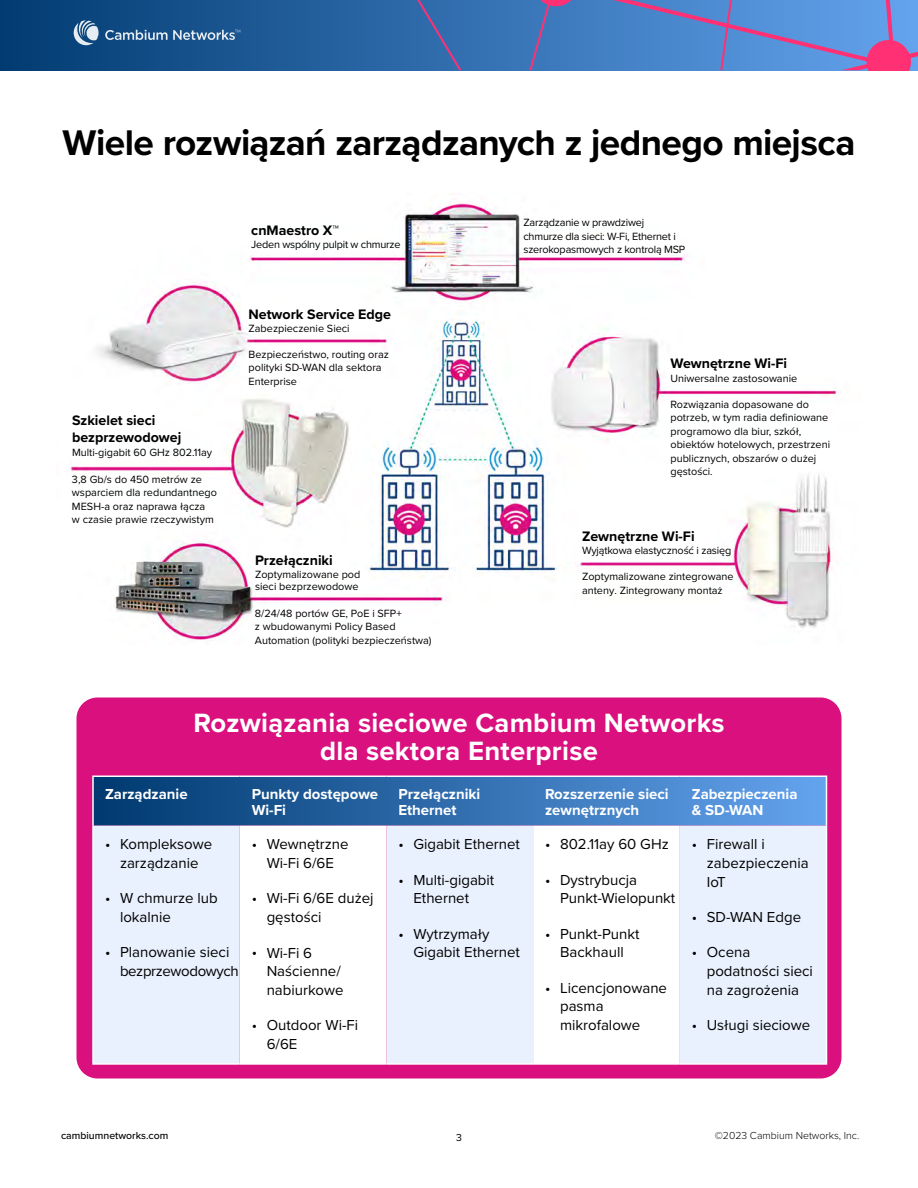
<style>
.page{position:relative;width:918px;height:1188px;background:#fff}
.page>*{position:absolute;margin:0;border:0;box-sizing:border-box;transform-origin:0 0}
.t1{font:700 36.9px "Proxima Nova";letter-spacing:-.02em;color:#000}
.t2{font:700 27.45px/28.5px "Proxima Nova";letter-spacing:.01em;color:#fff;text-align:center}
.t3{font:15px/18.8px "Proxima Nova";color:#000}
.t4{font:700 15px/16.5px "Proxima Nova";color:#fff}
.t5{font:15px/18.8px "Proxima Nova";letter-spacing:-.025em;color:#000}
.t6{font:700 14.25px/17.1px "Proxima Nova";color:#000}
.t7{font:10.8px/13.5px "Proxima Nova";color:#000}
.t8{font:10.8px/13.5px "Proxima Nova";letter-spacing:-.02em;color:#000}
.t9{font:300 10.5px "Proxima Nova";color:#000}
.t10{font:500 10.5px "Proxima Nova";color:#000}
.t11{font:10.5px "Proxima Nova";color:#000}
</style>
<div class="page">
<svg style="left:0;top:0;width:529px;height:70px;background:#1c5793"></svg>
<div style="left:409px;top:0;width:52px;height:70px;background:#306cac"></div>
<svg style="left:529px;top:0;width:389px;height:70px;background:#6082c8"></svg>
<svg style="left:105px;top:30px;width:135px;height:10px"></svg>
<svg style="left:74px;top:20px;width:25px;height:25px"></svg>
<img style="left:69px;top:198px;width:772px;height:444px">
<div style="left:76px;top:698px;width:766px;height:380px;background:#d9107e;border-radius:21px"></div>
<svg style="left:94px;top:777px;width:732px;height:49px;background:#336eae"></svg>
<div style="left:94px;top:826px;width:732px;height:237px;background:#e8f1fd"></div>
<svg style="left:240px;top:826px;width:440px;height:237px;background:#f7fafe"></svg>
<hr style="left:92px;top:826px;width:2px;height:237px;background:#fff">
<hr style="left:826px;top:826px;width:1px;height:237px;background:#fff">
<hr style="left:92px;top:1063px;width:148px;height:2px;background:#fff">
<hr style="left:240px;top:1063px;width:146px;height:2px;background:#fff">
<hr style="left:386px;top:1063px;width:147px;height:2px;background:#fff">
<hr style="left:533px;top:1063px;width:147px;height:2px;background:#fff">
<hr style="left:680px;top:1063px;width:147px;height:2px;background:#fff">
<hr style="left:92px;top:776px;width:148px;height:1px;background:#fff">
<hr style="left:92px;top:777px;width:2px;height:49px;background:#fff">
<hr style="left:240px;top:776px;width:146px;height:1px;background:#fff">
<hr style="left:386px;top:776px;width:147px;height:1px;background:#fff">
<hr style="left:533px;top:776px;width:147px;height:1px;background:#fff">
<hr style="left:680px;top:776px;width:147px;height:1px;background:#fff">
<hr style="left:826px;top:777px;width:1px;height:49px;background:#fff">
<h1 class="t1" style="left:63px;top:115px;width:794px">Wiele rozwiązań zarządzanych z jednego miejsca</h1>
<h3 class="t6" style="left:72px;top:412px;width:111px">Szkielet sieci bezprzewodowej</h3>
<p class="t7" style="left:72px;top:445px;width:142px">Multi-gigabit 60 GHz 802.11ay</p>
<p class="t7" style="left:72px;top:472px;width:147px">3,8 Gb/s do 450 metrów ze wsparciem dla redundantnego<br>MESH-a oraz naprawa łącza<br>w czasie prawie rzeczywistym</p>
<h3 class="t6" style="left:251px;top:221px;width:89px">cnMaestro X™</h3>
<p class="t8" style="left:251px;top:237px;width:151px">Jeden wspólny pulpit w chmurze</p>
<h3 class="t6" style="left:249px;top:305px;width:144px">Network Service Edge</h3>
<p class="t7" style="left:249px;top:321px;width:103px">Zabezpieczenie Sieci</p>
<p class="t7" style="left:249px;top:347px;width:142px">Bezpieczeństwo, routing oraz polityki SD-WAN dla sektora<br>Enterprise</p>
<h3 class="t6" style="left:255px;top:551px;width:79px">Przełączniki</h3>
<p class="t7" style="left:255px;top:568px;width:107px;line-height:12px">Zoptymalizowane pod sieci bezprzewodowe</p>
<p class="t7" style="left:255px;top:606px;width:178px">8/24/48 portów GE, PoE i SFP+<br>z wbudowanymi Policy Based<br>Automation (polityki bezpieczeństwa)</p>
<p class="t8" style="left:524px;top:215px;width:163px">Zarządzanie w prawdziwej chmurze dla sieci: W-Fi, Ethernet i szerokopasmowych z kontrolą MSP</p>
<h3 class="t6" style="left:670px;top:355px;width:118px">Wewnętrzne Wi-Fi</h3>
<p class="t7" style="left:670px;top:371px;width:128px">Uniwersalne zastosowanie</p>
<p class="t7" style="left:670px;top:397px;width:161px">Rozwiązania dopasowane do potrzeb, w tym radia definiowane programowo dla biur, szkół, obiektów hotelowych, przestrzeni publicznych, obszarów o dużej gęstości.</p>
<h3 class="t6" style="left:582px;top:527px;width:114px">Zewnętrzne Wi-Fi</h3>
<p class="t7" style="left:582px;top:543px;width:151px">Wyjątkowa elastyczność i zasięg</p>
<p class="t7" style="left:582px;top:569px;width:153px">Zoptymalizowane zintegrowane anteny. Zintegrowany montaż</p>
<h2 class="t2" style="left:193px;top:708px;width:533px">Rozwiązania sieciowe Cambium Networks dla sektora Enterprise</h2>
<h3 class="t4" style="left:105px;top:785px;width:84px">Zarządzanie</h3>
<h3 class="t4" style="left:252px;top:785px;width:128px">Punkty dostępowe<br>Wi-Fi</h3>
<h3 class="t4" style="left:398px;top:785px;width:83px">Przełączniki<br>Ethernet</h3>
<h3 class="t4" style="left:545px;top:785px;width:125px">Rozszerzenie sieci zewnętrznych</h3>
<h3 class="t4" style="left:692px;top:785px;width:107px">Zabezpieczenia &amp; SD-WAN</h3>
<h3 class="t3" style="left:105px;top:834px;width:109px;text-align:center">• Kompleksowe zarządzanie</h3>
<h3 class="t3" style="left:120px;top:888px;width:99px;text-indent:-15px">• W chmurze lub lokalnie</h3>
<h3 class="t5" style="left:120px;top:942px;width:120px;text-indent:-15px">• Planowanie sieci bezprzewodowych</h3>
<h3 class="t3" style="left:398px;top:834px;width:123px">• Gigabit Ethernet</h3>
<h3 class="t3" style="left:413px;top:870px;width:82px;text-indent:-15px">• Multi-gigabit<br>Ethernet</h3>
<h3 class="t3" style="left:413px;top:924px;width:108px;text-indent:-15px">• Wytrzymały<br>Gigabit Ethernet</h3>
<h3 class="t3" style="left:545px;top:834px;width:125px">• 802.11ay 60 GHz</h3>
<h3 class="t3" style="left:560px;top:870px;width:117px;text-indent:-15px">• Dystrybucja<br>Punkt-Wielopunkt</h3>
<h3 class="t3" style="left:545px;top:924px;width:96px;text-align:center">• Punkt-Punkt<br>Backhaull</h3>
<h3 class="t3" style="left:560px;top:978px;width:109px;text-indent:-15px">• Licencjonowane pasma mikrofalowe</h3>
<h3 class="t3" style="left:252px;top:834px;width:98px;text-align:center">• Wewnętrzne<br>Wi-Fi 6/6E</h3>
<h3 class="t3" style="left:267px;top:888px;width:108px;text-indent:-15px">• Wi-Fi 6/6E dużej gęstości</h3>
<h3 class="t3" style="left:267px;top:943px;width:78px;text-indent:-15px">• Wi-Fi 6<br>Naścienne/ nabiurkowe</h3>
<h3 class="t3" style="left:267px;top:1015px;width:93px;text-indent:-15px">• Outdoor Wi-Fi<br>6/6E</h3>
<h3 class="t3" style="left:707px;top:834px;width:104px;text-indent:-15px">• Firewall i zabezpieczenia<br>IoT</h3>
<h3 class="t3" style="left:692px;top:907px;width:111px">• SD-WAN Edge</h3>
<h3 class="t3" style="left:707px;top:942px;width:108px;text-indent:-15px">• Ocena podatności sieci na zagrożenia</h3>
<h3 class="t3" style="left:692px;top:1015px;width:120px">• Usługi sieciowe</h3>
<p class="t10" style="left:61px;top:1128px;width:109px">cambiumnetworks.com</p>
<p class="t11" style="left:456px;top:1130px;width:7px">3</p>
<p class="t9" style="left:715px;top:1128px;width:146px">©2023 Cambium Networks, Inc.</p>
</div>
